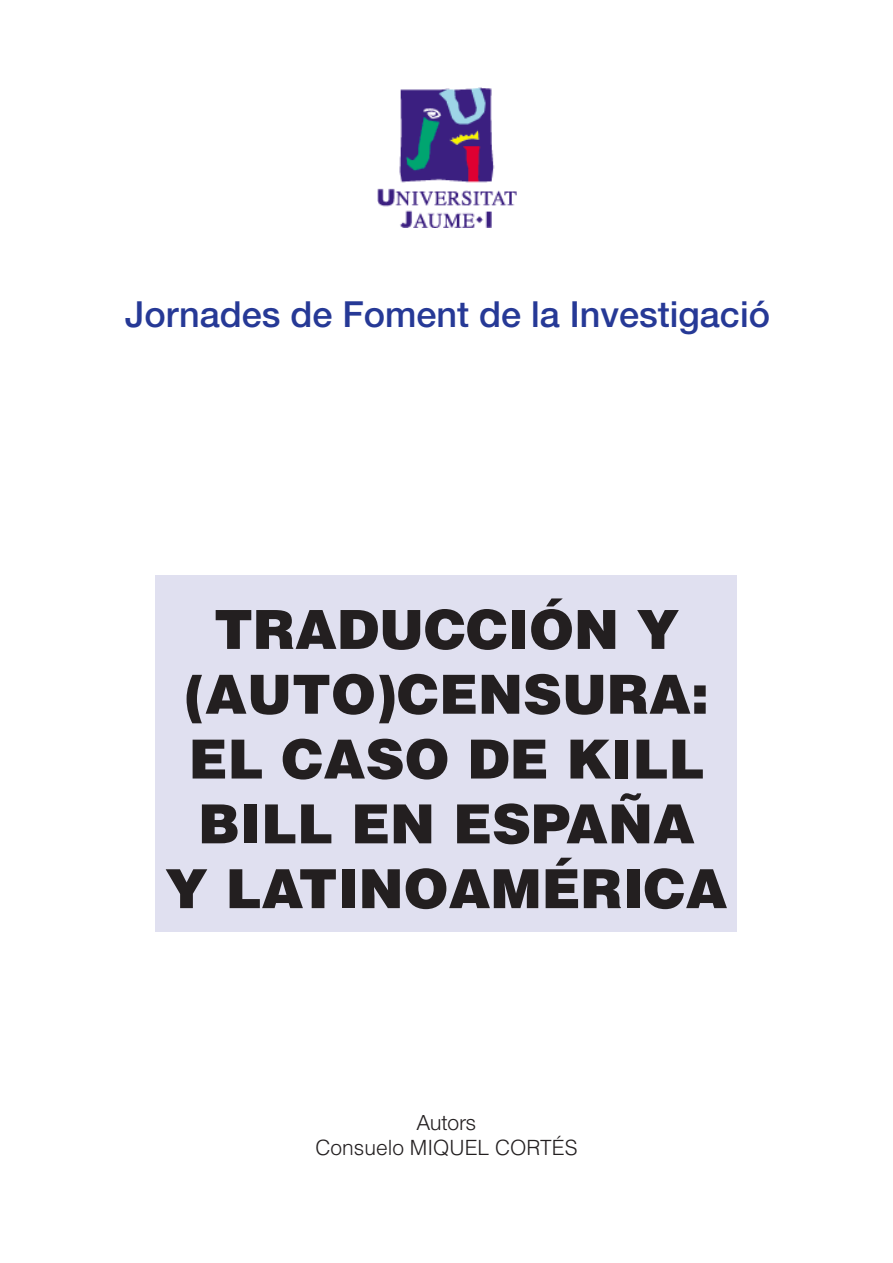
<style>
.page{position:relative;width:893px;height:1263px;background:#fff}
.page>*{position:absolute;margin:0;border:0;box-sizing:border-box;transform-origin:0 0}
.t1{font:900 54px/64.8px "Helvetica LT Std";color:#231f20;text-align:center}
.t2{font:500 36px "Helvetica Neue LT Std";color:#263996}
.t3{font:300 21px "Helvetica LT Std";color:#231f20}
.t4{font:300 21px "Helvetica Neue LT Std";color:#231f20}
</style>
<div class="page">
<img style="left:377px;top:87px;width:140px;height:141px">
<div style="left:156px;top:576px;width:581px;height:356px;background:#e0e0f0"></div>
<p class="t2" style="left:125px;top:293px;width:646px">Jornades de Foment de la Investigació</p>
<p class="t1" style="left:165px;top:596px;width:564px">TRADUCCIÓN Y (AUTO)CENSURA:<br>EL CASO DE KILL<br>BILL EN ESPAÑA<br>Y LATINOAMÉRICA</p>
<p class="t4" style="left:417px;top:1109px;width:61px">Autors</p>
<p class="t3" style="left:315px;top:1134px;width:264px">Consuelo MIQUEL CORTÉS</p>
</div>
